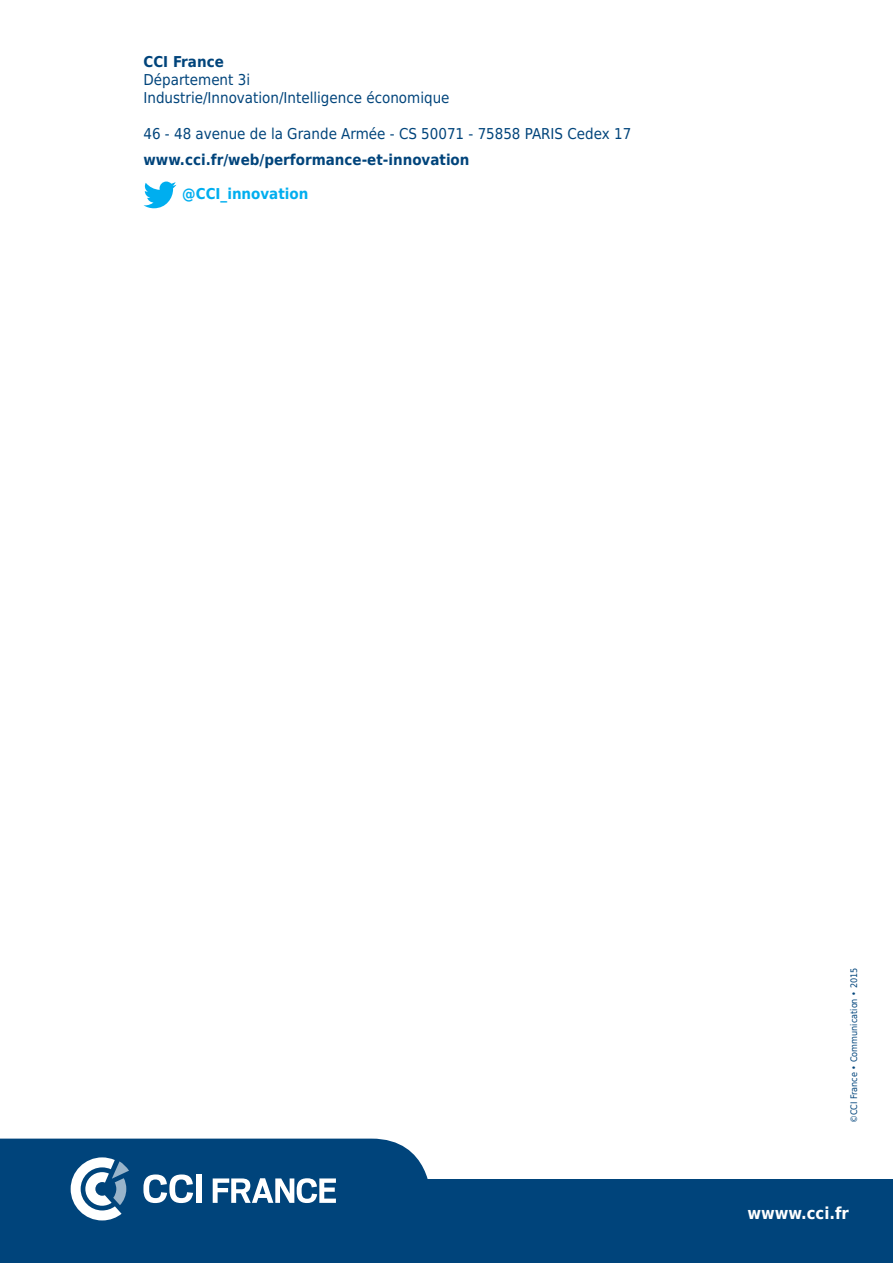
<style>
.page{position:relative;width:893px;height:1263px;background:#fff}
.page>*{position:absolute;margin:0;border:0;box-sizing:border-box;transform-origin:0 0}
.texte{font:700 16.5px "DejaVu Sans Condensed";color:#fff}
.texte-2{font:15px "DejaVu Sans Condensed";color:#00447b}
.texte-3{font:700 15px "DejaVu Sans Condensed";color:#00447b}
.texte-4{font:700 15px "DejaVu Sans Condensed";color:#00aeef}
.texte-5{font:9px "DejaVu Sans Condensed";color:#00447b}
</style>
<div class="page">
<svg style="left:144px;top:182px;width:32px;height:26px"></svg>
<div style="left:0;top:1138px;width:428px;height:125px;background:#00447b"></div>
<div style="left:98px;top:1179px;width:795px;height:84px;background:#00447b"></div>
<svg style="left:143px;top:1174px;width:50px;height:29px"></svg>
<div style="left:196px;top:1175px;width:6px;height:28px;background:#fff"></div>
<svg style="left:71px;top:1157px;width:58px;height:63px"></svg>
<svg style="left:213px;top:1178px;width:123px;height:25px"></svg>
<p class="texte-3" style="left:144px;top:49px;width:82px">CCI France</p>
<p class="texte-2" style="left:144px;top:67px;width:108px">Département 3i</p>
<p class="texte-2" style="left:144px;top:85px;width:308px">Industrie/Innovation/Intelligence économique</p>
<p class="texte-2" style="left:144px;top:121px;width:489px">46 - 48 avenue de la Grande Armée - CS 50071 - 75858 PARIS Cedex 17</p>
<p class="texte-3" style="left:144px;top:148px;width:327px">www.cci.fr/web/performance-et-innovation</p>
<p class="texte-4" style="left:182px;top:182px;width:128px">@CCI_innovation</p>
<p class="texte-5" style="left:847px;top:1123px;width:157px;rotate:-90deg">©CCI France • Communication • 2015</p>
<p class="texte" style="left:747px;top:1200px;width:103px">wwww.cci.fr</p>
</div>
